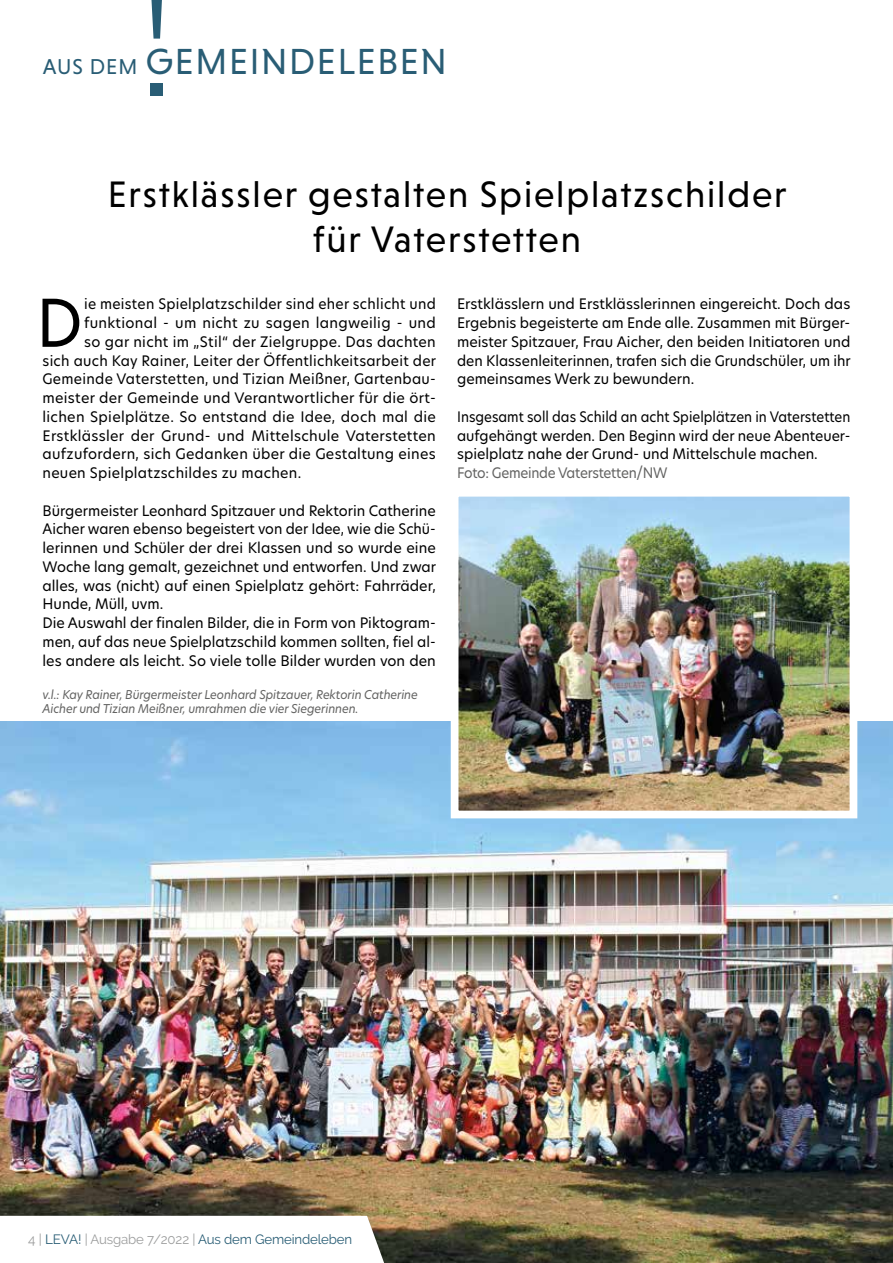
<style>
.page{position:relative;width:893px;height:1263px;background:#fff}
.page>*{position:absolute;margin:0;border:0;box-sizing:border-box;transform-origin:0 0}
.t1{font:64.65px "New Hero";color:#000}
.t2{font:37.5px/45px "Niveau Grotesk";letter-spacing:.05em;color:#000;text-align:center}
.t3{font:36.9px "Niveau Grotesk";letter-spacing:.045em;color:#295d75}
.t4{font:14.25px/18.8px "New Hero";color:#000}
.t5{font:14.25px "New Hero";letter-spacing:.02em;color:#000}
.t6{font:14.25px/18.8px "New Hero";color:#000;text-align:justify;scale:.93 1}
.t7{font:14.25px "New Hero";letter-spacing:-.02em;color:#636362;scale:.94 1}
.t8{font:13.5px "Raleway";letter-spacing:-.01em;color:#295d75}
.t9{font:italic 12px/13.5px "New Hero";letter-spacing:-.01em;color:#636362;scale:.96 1}
.s1{font-size:21.9px}
.s2{color:#9c9d9d}
</style>
<div class="page">
<img style="left:0;top:722px;width:893px;height:541px">
<img style="left:460px;top:498px;width:388px;height:311px">
<div style="left:451px;top:489px;width:406px;height:329px;border:8px solid #fff"></div>
<svg style="left:0;top:1216px;width:397px;height:47px"></svg>
<svg style="left:151px;top:0;width:11px;height:39px"></svg>
<div style="left:150px;top:83px;width:13px;height:13px;background:#295d75"></div>
<h3 class="t3" style="left:43px;top:40px;width:406px"><span class="s1">AUS DEM</span> GEMEINDELEBEN</h3>
<h2 class="t2" style="left:108px;top:172px;width:680px">Erstklässler gestalten Spielplatzschilder für Vaterstetten</h2>
<h1 class="t1" style="left:36px;top:279px;width:48px">D</h1>
<p class="t5" style="left:84px;top:294px;width:353px">ie meisten Spielplatzschilder sind eher schlicht und</p>
<p class="t5" style="left:84px;top:313px;width:353px">funktional - um nicht zu sagen langweilig - und</p>
<p class="t5" style="left:84px;top:332px;width:353px">so gar nicht im „Stil“ der Zielgruppe. Das dachten</p>
<p class="t5" style="left:43px;top:351px;width:395px">sich auch Kay Rainer, Leiter der Öffentlichkeitsarbeit der</p>
<p class="t5" style="left:43px;top:369px;width:395px">Gemeinde Vaterstetten, und Tizian Meißner, Gartenbau-</p>
<p class="t5" style="left:43px;top:388px;width:395px">meister der Gemeinde und Verantwortlicher für die ört-</p>
<p class="t5" style="left:43px;top:407px;width:395px">lichen Spielplätze. So entstand die Idee, doch mal die</p>
<p class="t5" style="left:43px;top:426px;width:395px">Erstklässler der Grund- und Mittelschule Vaterstetten</p>
<p class="t5" style="left:43px;top:444px;width:395px">aufzufordern, sich Gedanken über die Gestaltung eines</p>
<p class="t5" style="left:43px;top:463px;width:260px">neuen Spielplatzschildes zu machen.</p>
<p class="t4" style="left:43px;top:501px;width:395px">Bürgermeister Leonhard Spitzauer und Rektorin Catherine Aicher waren ebenso begeistert von der Idee, wie die Schü&shy;lerinnen und Schüler der drei Klassen und so wurde eine Woche lang gemalt, gezeichnet und entworfen. Und zwar alles, was (nicht) auf einen Spielplatz gehört: Fahrräder, Hunde, Müll, uvm.<br>Die Auswahl der finalen Bilder, die in Form von Piktogram&shy;men, auf das neue Spielplatzschild kommen sollten, fiel al&shy;les andere als leicht. So viele tolle Bilder wurden von den</p>
<p class="t9" style="left:43px;top:688px;width:392px">v.l.: Kay Rainer, Bürgermeister Leonhard Spitzauer, Rektorin Catherine<br>Aicher und Tizian Meißner, umrahmen die vier Siegerinnen.</p>
<p class="t4" style="left:457px;top:294px;width:395px;text-align:justify">Erstklässlern und Erstklässlerinnen eingereicht. Doch das Ergebnis begeisterte am Ende alle. Zusammen mit Bürger&shy;meister Spitzauer, Frau Aicher, den beiden Initiatoren und den Klassenleiterinnen, trafen sich die Grundschüler, um ihr gemeinsames Werk zu bewundern.</p>
<p class="t6" style="left:457px;top:407px;width:424px">Insgesamt soll das Schild an acht Spielplätzen in Vaterstetten aufgehängt werden. Den Beginn wird der neue Abenteuer&shy;spielplatz nahe der Grund- und Mittelschule machen.</p>
<p class="t7" style="left:457px;top:463px;width:225px">Foto: Gemeinde Vaterstetten/NW</p>
<p class="t8" style="left:28px;top:1231px;width:325px"><span class="s2">4 |</span> LEVA! <span class="s2">| Ausgabe 7/2022 |</span> Aus dem Gemeindeleben</p>
</div>
